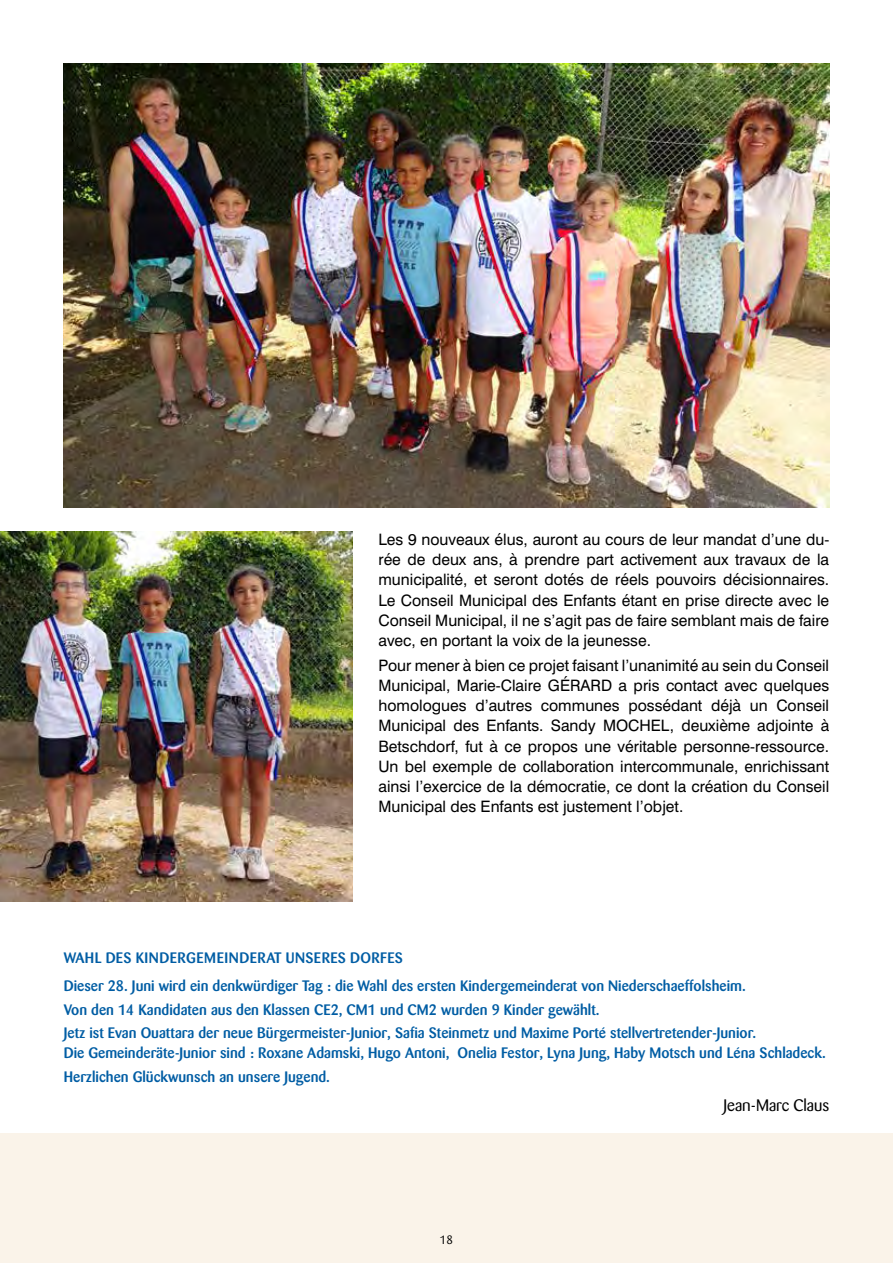
<style>
.page{position:relative;width:893px;height:1263px;background:#fff}
.page>*{position:absolute;margin:0;border:0;box-sizing:border-box;transform-origin:0 0}
.t1{font:16.5px "Barmeno";color:#000}
.t2{font:15.75px/20.2px "Swiss 721 BT";color:#000;text-align:justify}
.t3{font:500 15px/23.7px "Barmeno";color:#005da4}
.t4{font:12px "Barmeno";color:#000}
</style>
<div class="page">
<div style="left:0;top:1133px;width:893px;height:130px;background:#faf3e9"></div>
<img style="left:64px;top:64px;width:765px;height:443px">
<img style="left:0;top:531px;width:353px;height:370px">
<p class="t2" style="left:378px;top:529px;width:452px">Les 9 nouveaux élus, auront au cours de leur mandat d’une du&shy;rée de deux ans, à prendre part activement aux travaux de la municipalité, et seront dotés de réels pouvoirs décisionnaires.<br>Le Conseil Municipal des Enfants étant en prise directe avec le Conseil Municipal, il ne s’agit pas de faire semblant mais de faire avec, en portant la voix de la jeunesse.</p>
<p class="t2" style="left:378px;top:655px;width:452px">Pour mener à bien ce projet faisant l’unanimité au sein du Conseil Municipal, Marie-Claire GÉRARD a pris contact avec quelques homologues d’autres communes possédant déjà un Conseil Municipal des Enfants. Sandy MOCHEL, deuxième adjointe à Betschdorf, fut à ce propos une véritable personne-ressource.<br>Un bel exemple de collaboration intercommunale, enrichissant ainsi l’exercice de la démocratie, ce dont la création du Conseil Municipal des Enfants est justement l’objet.</p>
<p class="t3" style="left:64px;top:944px;width:683px;line-height:28px">WAHL DES KINDERGEMEINDERAT UNSERES DORFES<br>Dieser 28. Juni wird ein denkwürdiger Tag : die Wahl des ersten Kindergemeinderat von Niederschaeffolsheim.</p>
<p class="t3" style="left:64px;top:998px;width:694px">Von den 14 Kandidaten aus den Klassen CE2, CM1 und CM2 wurden 9 Kinder gewählt.<br>Jetz ist Evan Ouattara der neue Bürgermeister-Junior, Safia Steinmetz und Maxime Porté stellvertretender-Junior.</p>
<p class="t3" style="left:64px;top:1041px;width:763px">Die Gemeinderäte-Junior sind : Roxane Adamski, Hugo Antoni, Onelia Festor, Lyna Jung, Haby Motsch und Léna Schladeck.<br>Herzlichen Glückwunsch an unsere Jugend.</p>
<p class="t1" style="left:723px;top:1096px;width:107px">Jean-Marc Claus</p>
<p class="t4" style="left:440px;top:1233px;width:15px">18</p>
</div>
